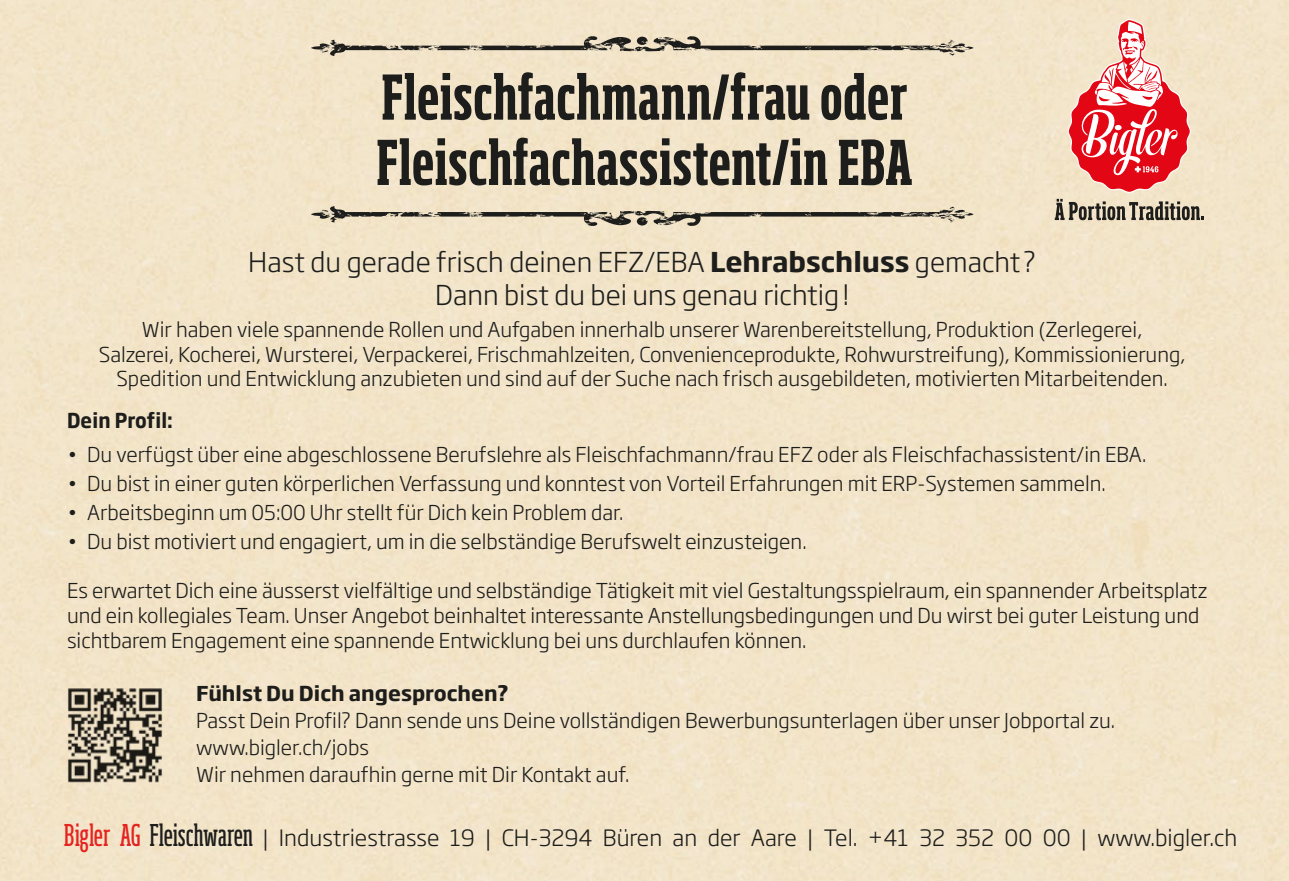
<style>
.page{position:relative;width:1289px;height:881px;background:#fff}
.page>*{position:absolute;margin:0;border:0;box-sizing:border-box;transform-origin:0 0}
.t1{font:700 extra-condensed 60.75px/65.2px "Soho Pro";letter-spacing:-.005em;color:#1d1d1b}
.t2{font:300 27px "Soho Gothic Pro";color:#1d1d1b}
.Fliesstext{font:300 22.28px "Soho Gothic Std";color:#1d1d1b}
.t3{font:300 20.25px/24.8px "Soho Gothic Pro";color:#1d1d1b}
.t4{font:700 20.25px "Soho Gothic Pro";letter-spacing:.01em;color:#1d1d1b;scale:.9 1}
.s1{font-weight:700}
.s2{font-family:"Soho Pro";font-weight:400;font-stretch:extra-condensed;font-size:29.7px;color:#e52420}
.s3{font-family:"Soho Pro";font-weight:400;font-stretch:extra-condensed;font-size:29.7px}
</style>
<div class="page">
<svg style="left:311px;top:33px;width:662px;height:23px;background:#c7bca6"></svg>
<svg style="left:311px;top:206px;width:662px;height:23px;background:#c8bca6"></svg>
<img style="left:52px;top:672px;width:125px;height:125px">
<svg style="left:1054px;top:199px;width:150px;height:21px;background:#9b9281"></svg>
<svg style="left:1067px;top:19px;width:123px;height:174px"></svg>
<p class="t1" style="left:376px;top:63px;width:538px">Fleischfachmann/frau oder<br>Fleischfachassistent/in EBA</p>
<p class="t2" style="left:248px;top:241px;width:789px">Hast du gerade frisch deinen EFZ/EBA <span class="s1">Lehrabschluss</span> gemacht ?</p>
<p class="t2" style="left:435px;top:273px;width:415px">Dann bist du bei uns genau richtig!</p>
<p class="t3" style="left:99px;top:316px;width:1088px;text-align:center">Wir haben viele spannende Rollen und Aufgaben innerhalb unserer Warenbereitstellung, Produktion (Zerlegerei,<br>Salzerei, Kocherei, Wursterei, Verpackerei, Frischmahlzeiten, Convenienceprodukte, Rohwurstreifung), Kommissionierung,<br>Spedition und Entwicklung anzubieten und sind auf der Suche nach frisch ausgebildeten, motivierten Mitarbeitenden.</p>
<p class="t4" style="left:67px;top:404px;width:119px">Dein Profil:</p>
<p class="t3" style="left:67px;top:440px;width:1080px">• Du verfügst über eine abgeschlossene Berufslehre als Fleischfachmann/frau EFZ oder als Fleischfachassistent/in EBA.</p>
<p class="t3" style="left:67px;top:469px;width:1040px">• Du bist in einer guten körperlichen Verfassung und konntest von Vorteil Erfahrungen mit ERP-Systemen sammeln.</p>
<p class="t3" style="left:67px;top:499px;width:558px">• Arbeitsbeginn um 05:00 Uhr stellt für Dich kein Problem dar.</p>
<p class="t3" style="left:67px;top:528px;width:741px">• Du bist motiviert und engagiert, um in die selbständige Berufswelt einzusteigen.</p>
<p class="t3" style="left:67px;top:577px;width:1141px">Es erwartet Dich eine äusserst vielfältige und selbständige Tätigkeit mit viel Gestaltungsspielraum, ein spannender Arbeitsplatz und ein kollegiales Team. Unser Angebot beinhaltet interessante Anstellungsbedingungen und Du wirst bei guter Leistung und sichtbarem Engagement eine spannende Entwicklung bei uns durchlaufen können.</p>
<p class="t3" style="left:196px;top:678px;width:920px;line-height:27px"><span class="s1">Fühlst Du Dich angesprochen?<br></span>Passt Dein Profil? Dann sende uns Deine vollständigen Bewerbungsunterlagen über unser Jobportal zu.</p>
<p class="t3" style="left:196px;top:733px;width:174px">www.bigler.ch/jobs</p>
<p class="t3" style="left:196px;top:760px;width:434px">Wir nehmen daraufhin gerne mit Dir Kontakt auf.</p>
<p class="Fliesstext" style="left:64px;top:823px;width:1174px"><span class="s2">Bigler AG</span> <span class="s3">Fleischwaren</span> | Industriestrasse 19 | CH-3294 Büren an der Aare | Tel. +41 32 352 00 00 | www.bigler.ch</p>
</div>
